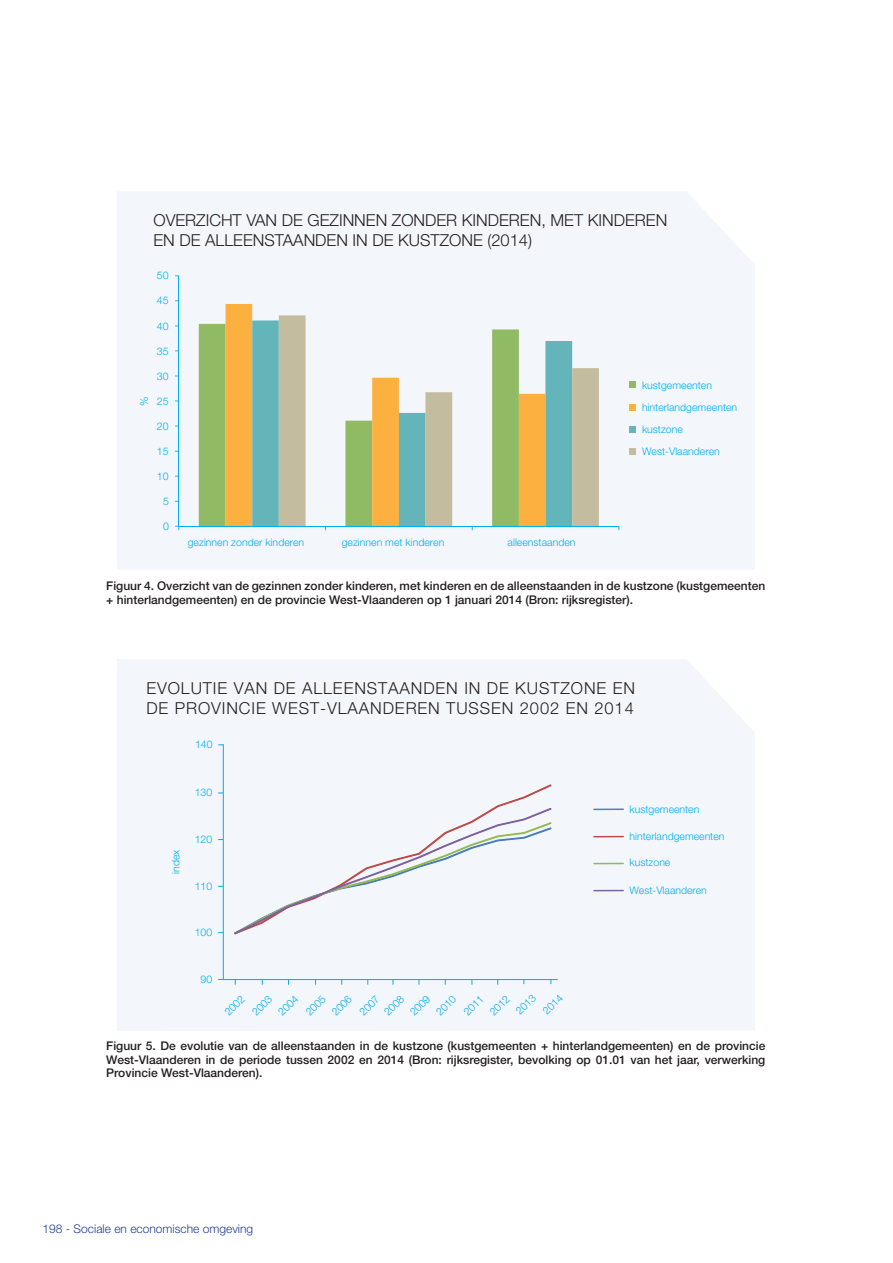
<style>
.page{position:relative;width:893px;height:1263px;background:#fff}
.page>*{position:absolute;margin:0;border:0;box-sizing:border-box;transform-origin:0 0}
.t1{font:300 16.5px/19.8px "Helvetica Neue LT Pro";color:#231f20}
.t2{font:300 16.5px/19.8px "Helvetica Neue LT Pro";letter-spacing:.055em;color:#231f20}
.t3{font:500 12px/13.5px "Helvetica Neue LT Pro";color:#231f20}
.t4{font:300 12px "Helvetica Neue LT Pro";color:#223f99}
.t5{font:300 10.5px/22.2px "Helvetica Neue LT Pro";color:#00aeef}
</style>
<div class="page">
<div style="left:117px;top:192px;width:637px;height:377px;background:#f3f6fb"></div>
<div style="left:199px;top:324px;width:26px;height:202px;background:#90ba64"></div>
<svg style="left:225px;top:304px;width:320px;height:222px;fill:#fbb03f"></svg>
<svg style="left:252px;top:320px;width:27px;height:206px;background:#65b5b9"></svg>
<svg style="left:279px;top:315px;width:320px;height:211px"></svg>
<hr style="left:178px;top:276px;width:1px;height:250px;background:#00aeef">
<hr style="left:179px;top:526px;width:440px;height:1px;background:#00aeef">
<svg style="left:175px;top:526px;width:4px;height:4px"></svg>
<div style="left:629px;top:381px;width:7px;height:7px;background:#90ba64"></div>
<div style="left:629px;top:404px;width:7px;height:6px;background:#fbb03f"></div>
<div style="left:629px;top:426px;width:7px;height:7px;background:#63b5b9"></div>
<div style="left:629px;top:448px;width:7px;height:7px;background:#c3bc9f"></div>
<div style="left:117px;top:659px;width:637px;height:372px;background:#f3f6fb"></div>
<hr style="left:594px;top:808px;width:29px;height:2px;background:#4a81bf">
<svg style="left:594px;top:863px;width:29px;height:1px"></svg>
<svg style="left:594px;top:836px;width:29px;height:1px"></svg>
<svg style="left:594px;top:890px;width:29px;height:1px"></svg>
<hr style="left:223px;top:745px;width:1px;height:234px;background:#00aeef">
<hr style="left:223px;top:979px;width:334px;height:1px;background:#00aeef">
<div style="left:235px;top:785px;width:316px;height:23px;background:#f3f6fb"></div>
<svg style="left:234px;top:808px;width:317px;height:126px"></svg>
<p class="t1" style="left:153px;top:210px;width:515px">OVERZICHT VAN DE GEZINNEN ZONDER KINDEREN, MET KINDEREN<br>EN DE ALLEENSTAANDEN IN DE KUSTZONE (2014)</p>
<p class="t5" style="left:157px;top:264px;width:13px">50</p>
<p class="t5" style="left:157px;top:289px;width:13px">45</p>
<p class="t5" style="left:157px;top:314px;width:13px">40</p>
<p class="t5" style="left:133px;top:406px;width:11px;rotate:-90deg">%</p>
<p class="t5" style="left:157px;top:339px;width:13px">35</p>
<p class="t5" style="left:157px;top:364px;width:13px">30</p>
<p class="t5" style="left:157px;top:390px;width:13px">25</p>
<p class="t5" style="left:157px;top:415px;width:13px">20</p>
<p class="t5" style="left:157px;top:440px;width:13px">15</p>
<p class="t5" style="left:157px;top:465px;width:13px">10</p>
<p class="t5" style="left:163px;top:490px;width:7px">5</p>
<p class="t5" style="left:163px;top:515px;width:7px">0</p>
<p class="t5" style="left:188px;top:531px;width:118px">gezinnen zonder kinderen</p>
<p class="t5" style="left:342px;top:531px;width:104px">gezinnen met kinderen</p>
<p class="t5" style="left:508px;top:531px;width:69px">alleenstaanden</p>
<p class="t5" style="left:642px;top:373px;width:97px">kustgemeenten hinterlandgemeenten kustzone<br>West-Vlaanderen</p>
<p class="t3" style="left:106px;top:579px;width:660px">Figuur 4. Overzicht van de gezinnen zonder kinderen, met kinderen en de alleenstaanden in de kustzone (kustgemeenten + hinterlandgemeenten) en de provincie West-Vlaanderen op 1 januari 2014 (Bron: rijksregister).</p>
<p class="t2" style="left:146px;top:678px;width:490px">EVOLUTIE VAN DE ALLEENSTAANDEN IN DE KUSTZONE EN<br>DE PROVINCIE WEST-VLAANDEREN TUSSEN 2002 EN 2014</p>
<p class="t5" style="left:195px;top:733px;width:19px">140</p>
<p class="t5" style="left:195px;top:781px;width:19px">130</p>
<p class="t5" style="left:195px;top:828px;width:19px">120</p>
<p class="t5" style="left:195px;top:874px;width:19px">110</p>
<p class="t5" style="left:195px;top:921px;width:19px">100</p>
<p class="t5" style="left:201px;top:968px;width:13px">90</p>
<p class="t5" style="left:630px;top:797px;width:71px">kustgemeenten</p>
<p class="t5" style="left:630px;top:825px;width:96px">hinterlandgemeenten</p>
<p class="t5" style="left:165px;top:873px;width:26px;rotate:-90deg">index</p>
<p class="t5" style="left:630px;top:851px;width:42px">kustzone</p>
<p class="t5" style="left:630px;top:879px;width:79px">West-Vlaanderen</p>
<p class="t5" style="left:524px;top:992px;width:25px;line-height:19px;text-indent:-19px;rotate:-45deg">2013<br>2014</p>
<p class="t3" style="left:106px;top:1039px;width:661px;text-align:justify">Figuur 5. De evolutie van de alleenstaanden in de kustzone (kustgemeenten + hinterlandgemeenten) en de provincie West-Vlaanderen in de periode tussen 2002 en 2014 (Bron: rijksregister, bevolking op 01.01 van het jaar, verwerking Provincie West-Vlaanderen).</p>
<p class="t5" style="left:233px;top:992px;width:25px;line-height:19.5px;text-indent:-19px;rotate:-45deg">2002<br>2003</p>
<p class="t5" style="left:287px;top:992px;width:25px;line-height:19.5px;text-indent:-19px;rotate:-45deg">2004<br>2005</p>
<p class="t5" style="left:340px;top:992px;width:25px;line-height:19.6px;text-indent:-20px;rotate:-45deg">2006<br>2007</p>
<p class="t5" style="left:378px;top:1005px;width:25px;rotate:-45deg">2008</p>
<p class="t5" style="left:404px;top:1005px;width:25px;rotate:-45deg">2009</p>
<p class="t5" style="left:430px;top:1005px;width:25px;rotate:-45deg">2010</p>
<p class="t5" style="left:472px;top:994px;width:25px;line-height:18.5px;text-indent:-18px;rotate:-45deg">2011<br>2012</p>
<p class="t4" style="left:43px;top:1222px;width:212px">198 - Sociale en economische omgeving</p>
</div>
